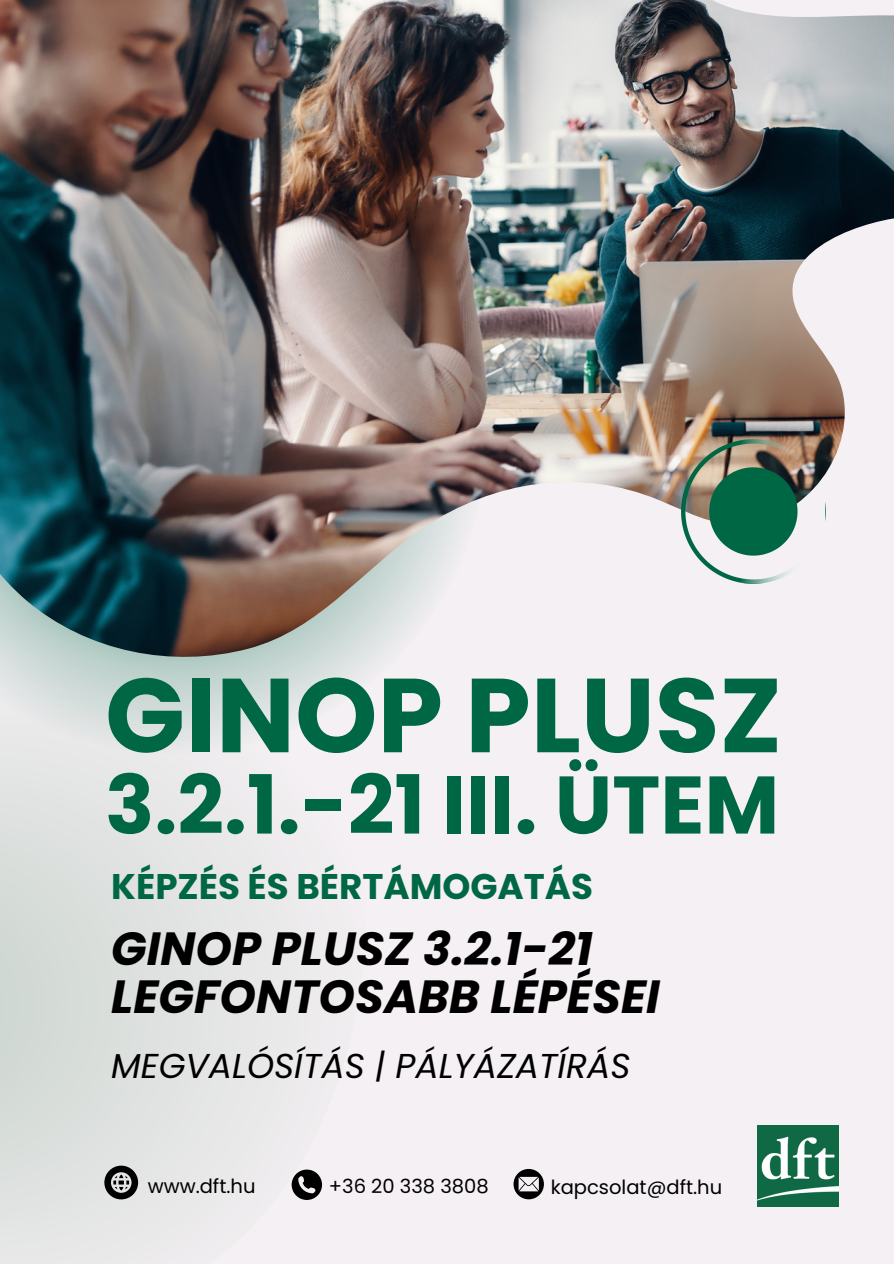
<style>
.page{position:relative;width:894px;height:1264px;background:#fff}
.page>*{position:absolute;margin:0;border:0;box-sizing:border-box;transform-origin:0 0}
.t1{font:700 104.85px "Poppins";color:#006745}
.t2{font:700 81.45px "Poppins";color:#006745}
.t3{font:italic 700 46.5px/48.3px "Poppins";color:#000}
.t4{font:700 35.7px "Poppins";color:#006745}
.t5{font:italic 34.5px "Poppins";color:#000}
.t6{font:19.5px "Poppins";color:#000}
</style>
<div class="page">
<div style="left:0;top:0;width:893px;height:1263px;background:#f4f0f3"></div>
<svg style="left:0;top:753px;width:323px;height:510px;fill:#e4e5e5"></svg>
<svg style="left:0;top:659px;width:378px;height:94px"></svg>
<img style="left:0;top:0;width:893px;height:659px">
<svg style="left:680px;top:439px;width:144px;height:144px"></svg>
<img style="left:757px;top:1125px;width:80px;height:81px">
<svg style="left:104px;top:1165px;width:34px;height:34px"></svg>
<svg style="left:291px;top:1169px;width:31px;height:30px"></svg>
<svg style="left:513px;top:1169px;width:30px;height:30px"></svg>
<p class="t1" style="left:105px;top:642px;width:678px">GINOP PLUSZ</p>
<p class="t2" style="left:105px;top:748px;width:675px">3.2.1.-21 III. ÜTEM</p>
<p class="t4" style="left:111px;top:861px;width:483px">KÉPZÉS ÉS BÉRTÁMOGATÁS</p>
<h2 class="t3" style="left:111px;top:924px;width:550px">GINOP PLUSZ 3.2.1-21<br>LEGFONTOSABB LÉPÉSEI</h2>
<h4 class="t5" style="left:111px;top:1041px;width:520px">MEGVALÓSÍTÁS | PÁLYÁZATÍRÁS</h4>
<p class="t6" style="left:148px;top:1172px;width:109px">www.dft.hu</p>
<h1 class="t6" style="left:329px;top:1172px;width:161px">+36 20 338 3808</h1>
<h3 class="t6" style="left:550px;top:1173px;width:173px">kapcsolat@dft.hu</h3>
</div>
